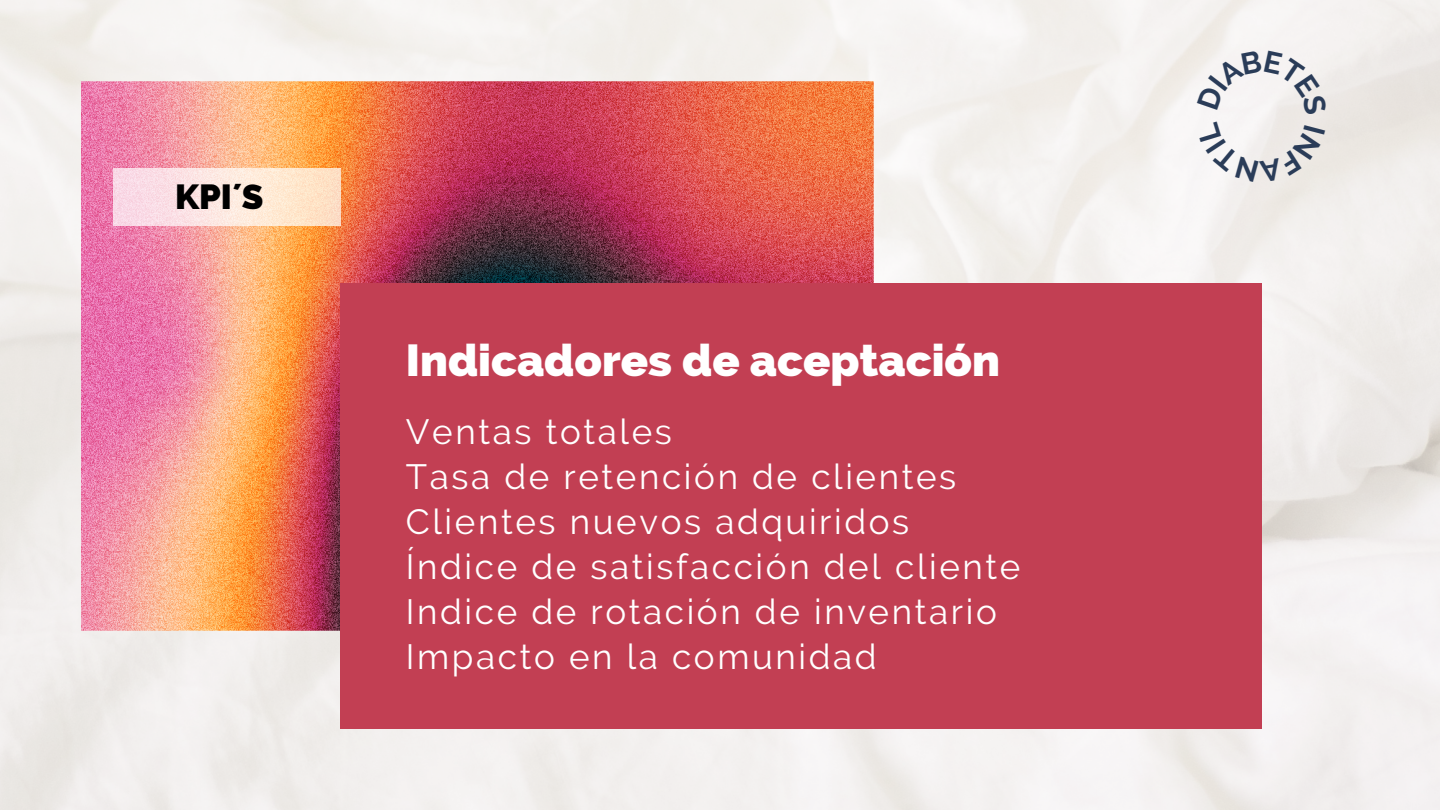
<style>
.page{position:relative;width:1440px;height:810px;background:#fff}
.page>*{position:absolute;margin:0;border:0;box-sizing:border-box;transform-origin:0 0}
.t1{font:800 45px "Raleway";color:#fff}
.t2{font:35px "Raleway";letter-spacing:.075em;color:#fff}
.t3{font:800 35px "Raleway";color:#000}
</style>
<div class="page">
<img style="left:0;top:0;width:1440px;height:810px">
<img style="left:81px;top:81px;width:793px;height:550px">
<div style="left:340px;top:283px;width:921px;height:446px;background:#c23f53"></div>
<svg style="left:113px;top:168px;width:227px;height:57px;background:#fce3db"></svg>
<svg style="left:1197px;top:50px;width:130px;height:65px"></svg>
<svg style="left:1196px;top:121px;width:129px;height:62px"></svg>
<p class="t3" style="left:175px;top:176px;width:90px">KPI´S</p>
<p class="t1" style="left:406px;top:334px;width:596px">Indicadores de aceptación</p>
<p class="t2" style="left:406px;top:411px;width:268px">Ventas totales</p>
<p class="t2" style="left:406px;top:456px;width:552px">Tasa de retención de clientes</p>
<p class="t2" style="left:406px;top:501px;width:505px">Clientes nuevos adquiridos</p>
<p class="t2" style="left:406px;top:546px;width:616px">Índice de satisfacción del cliente</p>
<p class="t2" style="left:406px;top:591px;width:593px">Indice de rotación de inventario</p>
<p class="t2" style="left:406px;top:636px;width:472px">Impacto en la comunidad</p>
</div>
